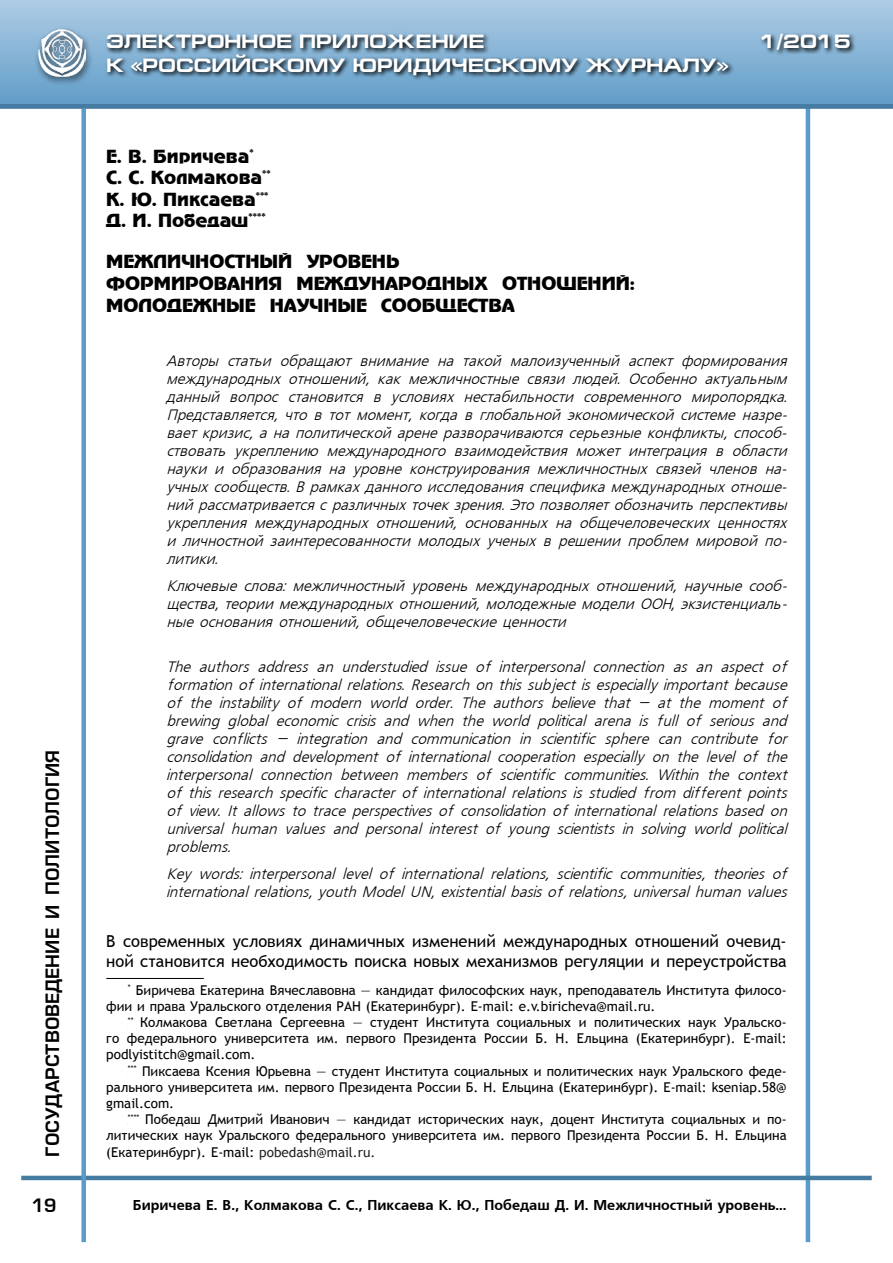
<style>
.page{position:relative;width:893px;height:1263px;background:#fff}
.page>*{position:absolute;margin:0;border:0;box-sizing:border-box;transform-origin:0 0}
.t1{font:700 19.5px "Europe Ext";color:#fff}
.t2{font:18px/21.6px "Adver Gothic";color:#000}
.t3{font:18px "Europe Demi Normal";color:#000}
.t4{font:16.5px/19.8px "Trebuchet MS";color:#000}
.t5{font:italic 15px/18px "Free Set Cyrillic";color:#000;text-align:justify}
.t6{font:14.25px "Free Set Bold Cyrillic";color:#000}
.t7{font:13.5px/16.2px "Trebuchet MS";color:#000;text-align:justify}
.s1{color:#222}
</style>
<div class="page">
<hr style="left:806px;top:91px;width:4px;height:1151px;background:#589cca">
<hr style="left:21px;top:1176px;width:851px;height:4px;background:#467ba2">
<div style="left:0;top:0;width:893px;height:106px;background:linear-gradient(to bottom,#aecce4,#619dc9)"></div>
<div style="left:81px;top:109px;width:5px;height:1133px;background:#589cca"></div>
<div style="left:34px;top:26px;width:60px;height:60px;background:#000;opacity:.63"></div>
<img style="left:39px;top:29px;width:47px;height:48px">
<svg style="left:105px;top:31px;width:751px;height:50px;background:#6b90ac"></svg>
<div style="left:0;top:104px;width:893px;height:5px;background:#467ba2"></div>
<hr style="left:106px;top:978px;width:98px;height:1px;background:#000">
<p class="t3" style="left:42px;top:1157px;width:408px;rotate:-90deg">государствоведение и политология</p>
<p class="t3" style="left:31px;top:1195px;width:27px">19</p>
<h1 class="t1" style="left:106px;top:31px;width:380px">ЭЛЕКТРОННОЕ ПРИЛОЖЕНИЕ</h1>
<h1 class="t1" style="left:760px;top:31px;width:92px">1/2015</h1>
<h1 class="t1" style="left:106px;top:54px;width:624px">К «РОССИЙСКОМУ ЮРИДИЧЕСКОМУ ЖУРНАЛУ»</h1>
<p class="t2" style="left:106px;top:146px;width:166px">Е. В. Биричева<sup>*<br></sup>С. С. Колмакова<sup>**<br></sup>К. Ю. Пиксаева<sup>***<br></sup>Д. И. Победаш<sup>****</sup></p>
<p class="t2" style="left:106px;top:250px;width:530px;line-height:22.2px">Межличностный уровень<br>форми рования международных отношений: молодежные научные сообщества</p>
<p class="t5" style="left:166px;top:352px;width:626px">Авторы статьи обращают внимание на такой малоизученный аспект формирования международных отношений, как межличностные связи людей. Особенно актуальным данный вопрос становится в условиях нестабильности современного миропорядка.<br>Представляется, что в тот момент, когда в глобальной экономической системе назре&shy;вает кризис, а на политической арене разворачиваются серьезные конфликты, способ&shy;ствовать укреплению международного взаимодействия может интеграция в области науки и образования на уровне конструирования межличностных связей членов на&shy;учных сообществ. В рамках данного исследования специфика международных отноше&shy;ний рассматриваетсясразличныхточекзрения.Этопозволяетобозначитьперспективы укрепления международных отношений, основанных на общечеловеческих ценностях и личностной заинтересованности молодых ученых в решении проблем мировой по&shy;литики.</p>
<p class="t5" style="left:166px;top:577px;width:626px">Ключевые слова: межличностный уровень международных отношений, научные сооб&shy;щества, теории международных отношений, молодежные модели ООН, экзистенциаль&shy;ные основания отношений, общечеловеческие ценности</p>
<p class="t5" style="left:166px;top:658px;width:627px">The authors address an understudied issue of interpersonal connection as an aspect of formation of international relations. Research on this subject is especially important because of the instability of modern world order. The authors believe that – at the moment of brewing global economic crisis and when the world political arena is full of serious and grave conflicts – integration and communication in scientific sphere can contribute for consolidation and development of international cooperation especially on the level of the interpersonal connection between members of scientific communities. Within the context of this research specific character of international relations is studied from different points of view. It allows to trace perspectives of consolidation of international relations based on universal human values and personal interest of young scientists in solving world political problems.</p>
<p class="t5" style="left:166px;top:865px;width:626px">Key words: interpersonal level of international relations, scientific communities, theories of international relations, youth Model UN, existential basis of relations, universal human values</p>
<p class="t4" style="left:106px;top:931px;width:682px">В современных условиях динамичных изменений международных отношений очевид&shy;ной становится необходимость поиска новых механизмов регуляции и переустройства</p>
<p class="t7" style="left:106px;top:982px;width:682px;text-indent:22px"><sup>*</sup> Биричева Екатерина Вячеславовна ― кандидат философских наук, преподаватель Института филосо&shy;фии и права Уральского отделения РАН (Екатеринбург). E-mail: e.v.biricheva@mail.ru.</p>
<p class="t7" style="left:106px;top:1014px;width:682px;text-indent:22px"><sup>**</sup> Колмакова Светлана Сергеевна ― студент Института социальных и политических наук Уральско&shy;го федерального университета им. первого Президента России Б. Н. Ельцина (Екатеринбург). E-mail: podlyistitch@gmail.com.</p>
<p class="t7" style="left:106px;top:1063px;width:682px;text-indent:22px"><sup>***</sup> Пиксаева Ксения Юрьевна ― студент Института социальных и политических наук Уральского феде&shy;рального университета им. первого Президента России Б. Н. Ельцина (Екатеринбург). E-mail: kseniap.58@ gmail.com.</p>
<p class="t7" style="left:106px;top:1111px;width:682px;text-indent:22px"><sup>****</sup> Победаш Дмитрий Иванович <span class="s1">―</span> кандидат исторических наук, доцент Института социальных и по&shy;литических наук Уральского федерального университета им. первого Президента России Б. Н. Ельцина (Екатеринбург). E-mail: <span class="s1">pobedash@mail.ru.</span></p>
<p class="t6" style="left:133px;top:1197px;width:655px">Биричева Е. В., Колмакова С. С., Пиксаева К. Ю., Победаш Д. И. Межличностный уровень...</p>
</div>
